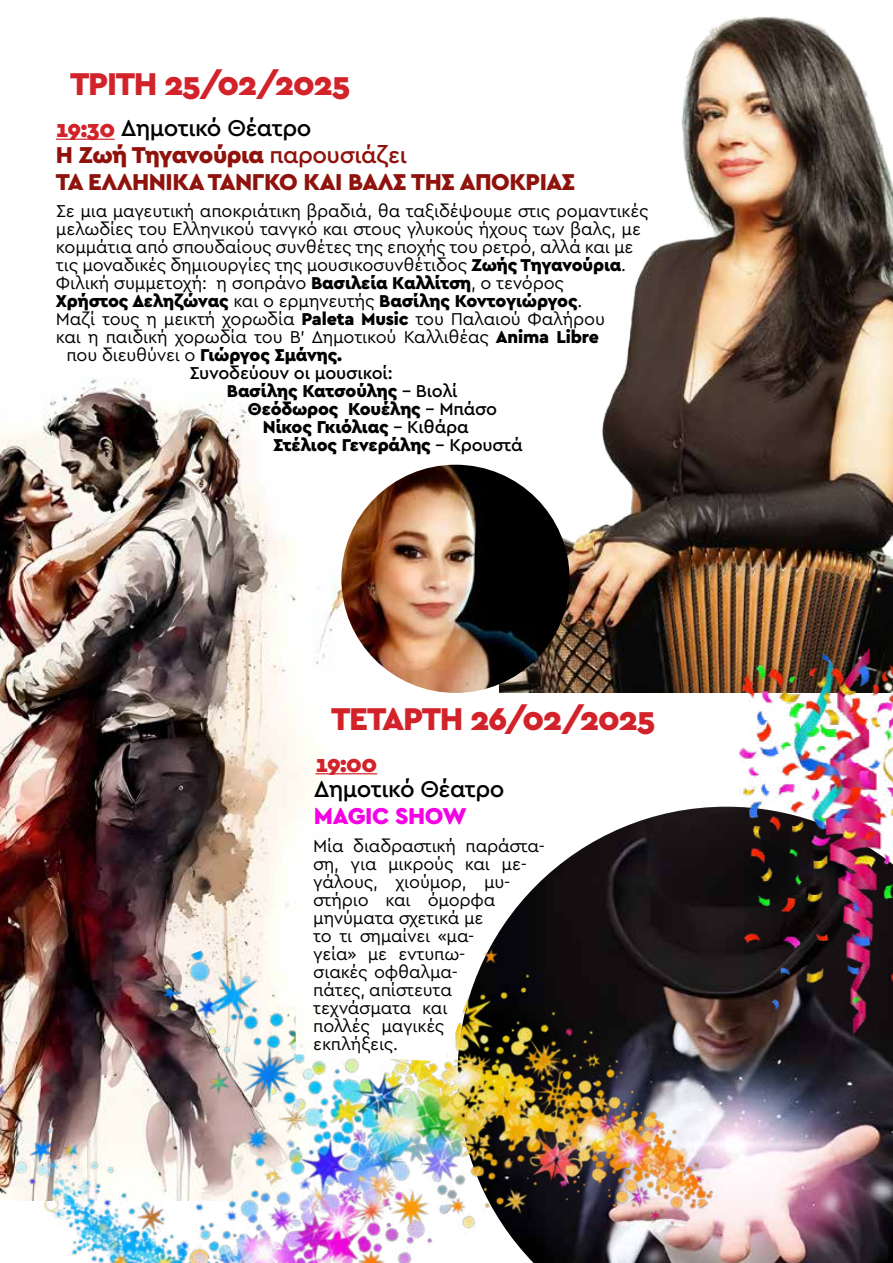
<style>
.page{position:relative;width:893px;height:1263px;background:#fff}
.page>*{position:absolute;margin:0;border:0;box-sizing:border-box;transform-origin:0 0}
.t1{font:900 33px "Cera GR";letter-spacing:-.04em;color:#d2232a}
.t2{font:900 24px/27px "Cera GR";letter-spacing:-.02em;color:#8f120c}
.t3{font:500 24px "Cera GR";letter-spacing:-.02em;color:#000}
.t4{font:900 24px "Cera GR";letter-spacing:-.02em;color:#f500e5}
.t5{font:900 24px "Cera GR";color:#d2232a}
.t6{font:18px/18px "Cera GR";letter-spacing:-.01em;color:#000}
.t7{font:900 18px "Cera GR";letter-spacing:-.01em;color:#000}
.t8{font:500 18px "Cera GR";letter-spacing:-.01em;color:#000}
.s1{color:#d2232a}
.s2{font-weight:500;color:#000}
.s3{font-weight:500}
.s4{font-weight:900}
.s5{font-weight:400}
</style>
<div class="page">
<img style="left:499px;top:16px;width:394px;height:677px">
<img style="left:0;top:377px;width:349px;height:524px">
<hr style="left:56px;top:139px;width:59px;height:1px;background:#d2232a">
<hr style="left:315px;top:773px;width:62px;height:1px;background:#d2232a">
<div style="left:56px;top:59px;width:518px;height:50px;background:#fff"></div>
<div style="left:317px;top:693px;width:576px;height:50px;background:#fff"></div>
<img style="left:522px;top:807px;width:371px;height:456px">
<img style="left:739px;top:649px;width:154px;height:389px">
<img style="left:0;top:901px;width:743px;height:362px">
<img style="left:341px;top:465px;width:229px;height:228px;border-radius:114px">
<h1 class="t1" style="left:70px;top:65px;width:282px">ΤΡΙΤΗ 25/02/2025</h1>
<h2 class="t2" style="left:56px;top:115px;width:521px"><span class="s1">19:30</span> <span class="s2">Δημοτικό Θέατρο<br></span>Η Ζωή Τηγανούρια <span class="s3">παρουσιάζει<br></span>ΤΑ ΕΛΛΗΝΙΚΑ ΤΑΝΓΚΟ ΚΑΙ ΒΑΛΣ ΤΗΣ ΑΠΟΚΡΙΑΣ</h2>
<p class="t6" style="left:56px;top:202px;width:594px">Σε μια μαγευτική αποκριάτικη βραδιά, θα ταξιδέψουμε στις ρομαντικές</p>
<p class="t6" style="left:56px;top:220px;width:587px">μελωδίες του Ελληνικού τανγκό και στους γλυκούς ήχους των βαλς, με</p>
<p class="t6" style="left:56px;top:238px;width:579px">κομμάτια από σπουδαίους συνθέτες της εποχής του ρετρό, αλλά και με</p>
<p class="t6" style="left:56px;top:256px;width:571px">τις μοναδικές δημιουργίες της μουσικοσυνθέτιδος <span class="s4">Ζωής Τηγανούρια</span>.</p>
<p class="t6" style="left:56px;top:274px;width:510px">Φιλική συμμετοχή: η σοπράνο <span class="s4">Βασιλεία Καλλίτση</span>, ο τενόρος</p>
<p class="t7" style="left:56px;top:290px;width:528px">Χρήστος Δεληζώνας <span class="s5">και ο ερμηνευτής</span> Βασίλης Κοντογιώργος<span class="s5">.</span></p>
<p class="t6" style="left:56px;top:310px;width:550px">Μαζί τους η μεικτή χορωδία <span class="s4">Paleta Music</span> του Παλαιού Φαλήρου</p>
<p class="t6" style="left:56px;top:328px;width:545px">και η παιδική χορωδία του Β’ Δημοτικού Καλλιθέας <span class="s4">Anima Libre</span></p>
<p class="t7" style="left:66px;top:344px;width:277px"><span class="s5">που διευθύνει ο</span> Γιώργος Σμάνης.</p>
<p class="t8" style="left:189px;top:363px;width:205px">Συνοδεύουν οι μουσικοί:</p>
<p class="t7" style="left:227px;top:380px;width:232px">Βασίλης Κατσούλης <span class="s3">– Βιολί</span></p>
<p class="t7" style="left:248px;top:398px;width:251px">Θεόδωρος Κουέλης <span class="s3">- Μπάσο</span></p>
<p class="t7" style="left:263px;top:416px;width:207px">Νίκος Γκιόλιας <span class="s3">– Κιθάρα</span></p>
<p class="t7" style="left:273px;top:434px;width:251px">Στέλιος Γενεράλης <span class="s3">– Κρουστά</span></p>
<h1 class="t1" style="left:331px;top:700px;width:326px">ΤΕΤΑΡΤΗ 26/02/2025</h1>
<h2 class="t5" style="left:315px;top:750px;width:63px">19:00</h2>
<h2 class="t3" style="left:314px;top:776px;width:192px">Δημοτικό Θέατρο</h2>
<h2 class="t4" style="left:314px;top:803px;width:154px">MAGIC SHOW</h2>
<p class="t6" style="left:313px;top:836px;width:233px">Μία διαδραστική παράστα&shy;ση, για μικρούς και με&shy;γάλους, χιούμορ, μυ&shy;στήριο και όμορφα μηνύματα σχετικά με<br>το τι σημαίνει «μα-<br>γεία» με εντυπω-<br>σιακές οφθαλμα-<br>πάτες, απίστευτα τεχνάσματα και<br>πολλές μαγικές<br>εκπλήξεις.</p>
</div>
